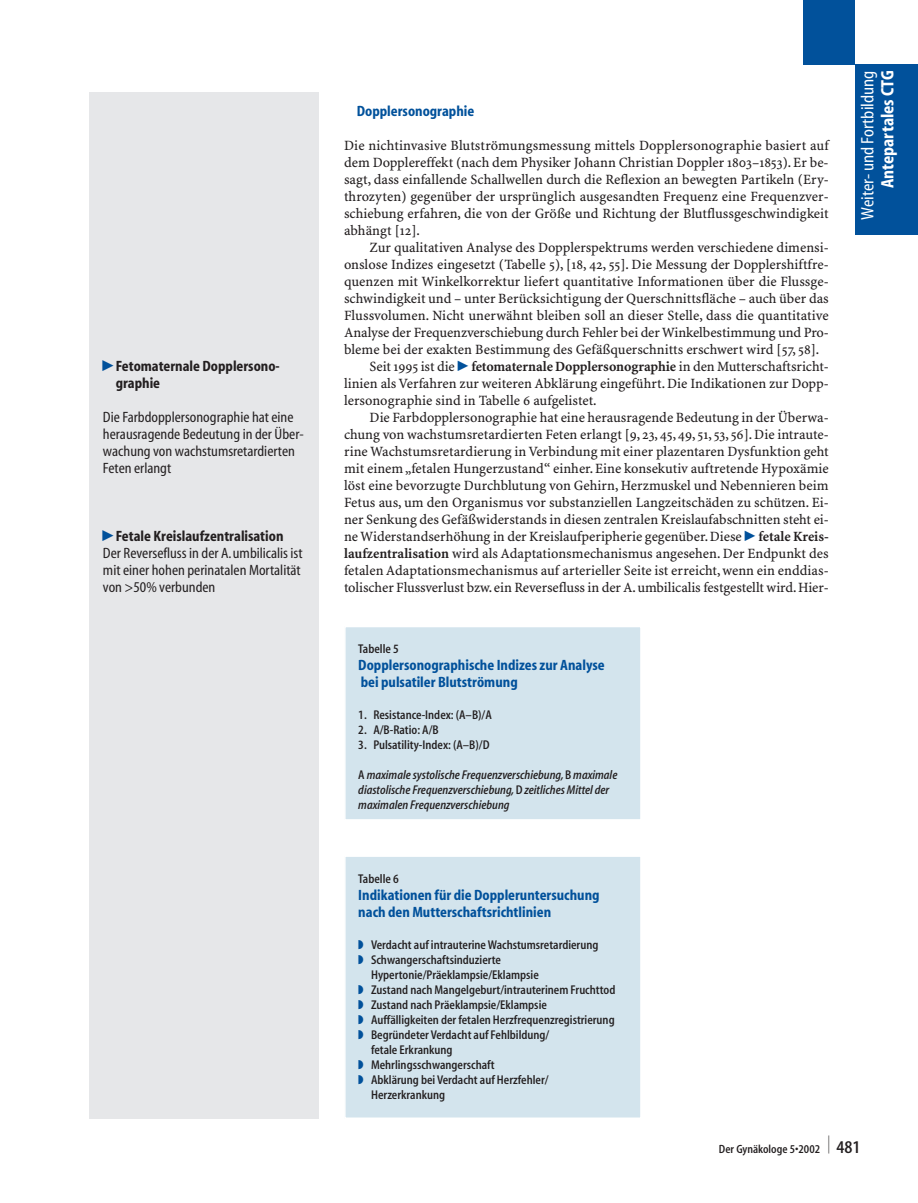
<style>
.page{position:relative;width:918px;height:1203px;background:#fff}
.page>*{position:absolute;margin:0;border:0;box-sizing:border-box;transform-origin:0 0}
.t1{font:condensed 18px "S Myriad";color:#fff}
.t2{font:700 condensed 18px "S Myriad";color:#fff}
.t3{font:condensed 15px/17px "S Myriad";color:#231f20}
.t4{font:700 condensed 15px/17px "S Myriad";color:#01519b}
.t5{font:700 condensed 15px/17px "S Myriad";color:#231f20}
.t6{font:14.25px/17px "S Minion Plus";color:#231f20;text-align:justify}
.t7{font:600 condensed 12.75px "S Myriad";color:#231f20}
.t8{font:italic 600 condensed 12.75px/15px "S Myriad";color:#231f20}
.t9{font:600 condensed 12px "S Myriad";color:#231f20}
.s1{font-family:"Mathematical Pi Six";font-weight:400;font-stretch:normal;color:#01519b}
.s2{font-family:"Mathematical Pi Six";font-stretch:normal;color:#01519b}
.s3{font-weight:700}
.s4{font-family:"Mathematical Pi Six";color:#01519b}
.s5{font-style:normal}
.s6{color:#01519b}
.s7{font-size:18px}
</style>
<div class="page">
<div style="left:89px;top:92px;width:230px;height:1027px;background:#e6e7e9"></div>
<div style="left:855px;top:65px;width:63px;height:170px;background:#01519b"></div>
<div style="left:804px;top:0;width:51px;height:64px;background:#01519b"></div>
<div style="left:345px;top:627px;width:296px;height:193px;background:#d3e4ed"></div>
<div style="left:344px;top:626px;width:298px;height:195px;border:2px solid #fff"></div>
<div style="left:345px;top:856px;width:296px;height:262px;background:#d3e4ed"></div>
<div style="left:344px;top:855px;width:298px;height:264px;border:2px solid #fff"></div>
<p class="t5" style="left:116px;top:359px;width:166px;text-indent:-14px"><span class="s1">-</span>Fetomaternale Dopplersono&shy;graphie</p>
<p class="t3" style="left:103px;top:408px;width:202px">Die Farbdopplersonographie hat eine herausragende Bedeutung in der Über&shy;wachung von wachstumsretardierten<br>Feten erlangt</p>
<p class="t3" style="left:102px;top:527px;width:202px"><span class="s2">-</span><span class="s3">Fetale Kreislaufzentralisation </span>Der Reversefluss in der A.umbilicalis ist mit einer hohen perinatalen Mortalität von &gt;50% verbunden</p>
<p class="t4" style="left:357px;top:103px;width:119px">Dopplersonographie</p>
<p class="t6" style="left:344px;top:138px;width:486px">Die nichtinvasive Blutströmungsmessung mittels Dopplersonographie basiert auf dem Dopplereffekt (nach dem Physiker Johann Christian Doppler 1803–1853). Er be&shy;sagt, dass einfallende Schallwellen durch die Reflexion an bewegten Partikeln (Ery&shy;throzyten) gegenüber der ursprünglich ausgesandten Frequenz eine Frequenzver&shy;schiebung erfahren, die von der Größe und Richtung der Blutflussgeschwindigkeit abhängt [12].</p>
<p class="t6" style="left:370px;top:240px;width:461px">Zur qualitativen Analyse des Dopplerspektrums werden verschiedene dimensi-</p>
<p class="t6" style="left:344px;top:257px;width:486px">onslose Indizes eingesetzt (Tabelle 5), [18, 42, 55]. Die Messung der Dopplershiftfre-</p>
<p class="t6" style="left:344px;top:274px;width:486px">quenzen mit Winkelkorrektur liefert quantitative Informationen über die Flussge-</p>
<p class="t6" style="left:344px;top:291px;width:486px">schwindigkeit und – unter Berücksichtigung der Querschnittsfläche – auch über das</p>
<p class="t6" style="left:344px;top:308px;width:486px">Flussvolumen. Nicht unerwähnt bleiben soll an dieser Stelle, dass die quantitative</p>
<p class="t6" style="left:344px;top:325px;width:486px">Analyse der Frequenzverschiebung durch Fehler bei der Winkelbestimmung und Pro-</p>
<p class="t6" style="left:344px;top:342px;width:477px">bleme bei der exakten Bestimmung des Gefäßquerschnitts erschwert wird [57, 58].</p>
<p class="t6" style="left:370px;top:359px;width:461px">Seit 1995 ist die <span class="s4">-</span> <span class="s3">fetomaternale Dopplersonographie</span> in den Mutterschaftsricht-</p>
<p class="t6" style="left:344px;top:376px;width:486px">linien als Verfahren zur weiteren Abklärung eingeführt. Die Indikationen zur Dopp-</p>
<p class="t6" style="left:344px;top:393px;width:254px">lersonographie sind in Tabelle 6 aufgelistet.</p>
<p class="t6" style="left:370px;top:410px;width:461px">Die Farbdopplersonographie hat eine herausragende Bedeutung in der Überwa-</p>
<p class="t6" style="left:344px;top:427px;width:486px">chung von wachstumsretardierten Feten erlangt [9, 23, 45, 49, 51, 53, 56]. Die intraute-</p>
<p class="t6" style="left:344px;top:444px;width:486px">rine Wachstumsretardierung in Verbindung mit einer plazentaren Dysfunktion geht</p>
<p class="t6" style="left:344px;top:461px;width:486px">mit einem „fetalen Hungerzustand“ einher. Eine konsekutiv auftretende Hypoxämie</p>
<p class="t6" style="left:344px;top:478px;width:486px">löst eine bevorzugte Durchblutung von Gehirn, Herzmuskel und Nebennieren beim</p>
<p class="t6" style="left:344px;top:495px;width:486px">Fetus aus, um den Organismus vor substanziellen Langzeitschäden zu schützen. Ei-</p>
<p class="t6" style="left:344px;top:512px;width:486px">ner Senkung des Gefäßwiderstands in diesen zentralen Kreislaufabschnitten steht ei-</p>
<p class="t6" style="left:344px;top:529px;width:486px">ne Widerstandserhöhung in der Kreislaufperipherie gegenüber. Diese <span class="s4">-</span> <span class="s3">fetale Kreis-</span></p>
<p class="t6" style="left:344px;top:546px;width:486px"><span class="s3">laufzentralisation</span> wird als Adaptationsmechanismus angesehen. Der Endpunkt des</p>
<p class="t6" style="left:344px;top:563px;width:486px">fetalen Adaptationsmechanismus auf arterieller Seite ist erreicht, wenn ein enddias-</p>
<p class="t6" style="left:344px;top:580px;width:486px">tolischer Flussverlust bzw.ein Reversefluss in der A. umbilicalis festgestellt wird. Hier-</p>
<p class="t7" style="left:358px;top:644px;width:42px">Tabelle 5</p>
<p class="t4" style="left:358px;top:658px;width:248px">Dopplersonographische Indizes zur Analyse bei pulsatiler Blutströmung</p>
<p class="t7" style="left:358px;top:710px;width:135px">1. Resistance-Index: (A–B)/A</p>
<p class="t7" style="left:358px;top:725px;width:82px">2. A/B-Ratio: A/B</p>
<p class="t7" style="left:358px;top:740px;width:133px">3. Pulsatility-Index: (A–B)/D</p>
<p class="t8" style="left:358px;top:769px;width:261px"><span class="s5">A</span>maximale systolische Frequenzverschiebung,<span class="s5">B</span>maximale diastolische Frequenzverschiebung,<span class="s5">D</span> zeitliches Mittel der maximalen Frequenzverschiebung</p>
<p class="t7" style="left:358px;top:874px;width:42px">Tabelle 6</p>
<p class="t4" style="left:358px;top:888px;width:243px">Indikationen für die Doppleruntersuchung nach den Mutterschaftsrichtlinien</p>
<p class="t7" style="left:358px;top:940px;width:242px"><span class="s6">◗</span> Verdacht auf intrauterine Wachstumsretardierung</p>
<p class="t7" style="left:358px;top:955px;width:144px"><span class="s6">◗</span> Schwangerschaftsinduzierte</p>
<p class="t7" style="left:371px;top:970px;width:169px">Hypertonie/Präeklampsie/Eklampsie</p>
<p class="t7" style="left:358px;top:985px;width:259px"><span class="s6">◗</span> Zustand nach Mangelgeburt/intrauterinem Fruchttod</p>
<p class="t7" style="left:358px;top:1000px;width:190px"><span class="s6">◗</span> Zustand nach Präeklampsie/Eklampsie</p>
<p class="t7" style="left:358px;top:1015px;width:258px"><span class="s6">◗</span> Auffälligkeiten der fetalen Herzfrequenzregistrierung</p>
<p class="t7" style="left:358px;top:1030px;width:193px"><span class="s6">◗</span> Begründeter Verdacht auf Fehlbildung/</p>
<p class="t7" style="left:371px;top:1045px;width:83px">fetale Erkrankung</p>
<p class="t7" style="left:358px;top:1060px;width:138px"><span class="s6">◗</span> Mehrlingsschwangerschaft</p>
<p class="t7" style="left:358px;top:1075px;width:192px"><span class="s6">◗</span> Abklärung bei Verdacht auf Herzfehler/</p>
<p class="t7" style="left:371px;top:1090px;width:76px">Herzerkrankung</p>
<p class="t1" style="left:857px;top:220px;width:151px;rotate:-90deg">Weiter- und Fortbildung</p>
<p class="t2" style="left:881px;top:188px;width:119px;rotate:-90deg">Antepartales CTG</p>
<p class="t9" style="left:719px;top:1144px;width:143px">Der Gynäkologe 5•2002 <sup>|</sup> <span class="s7">481</span></p>
</div>
